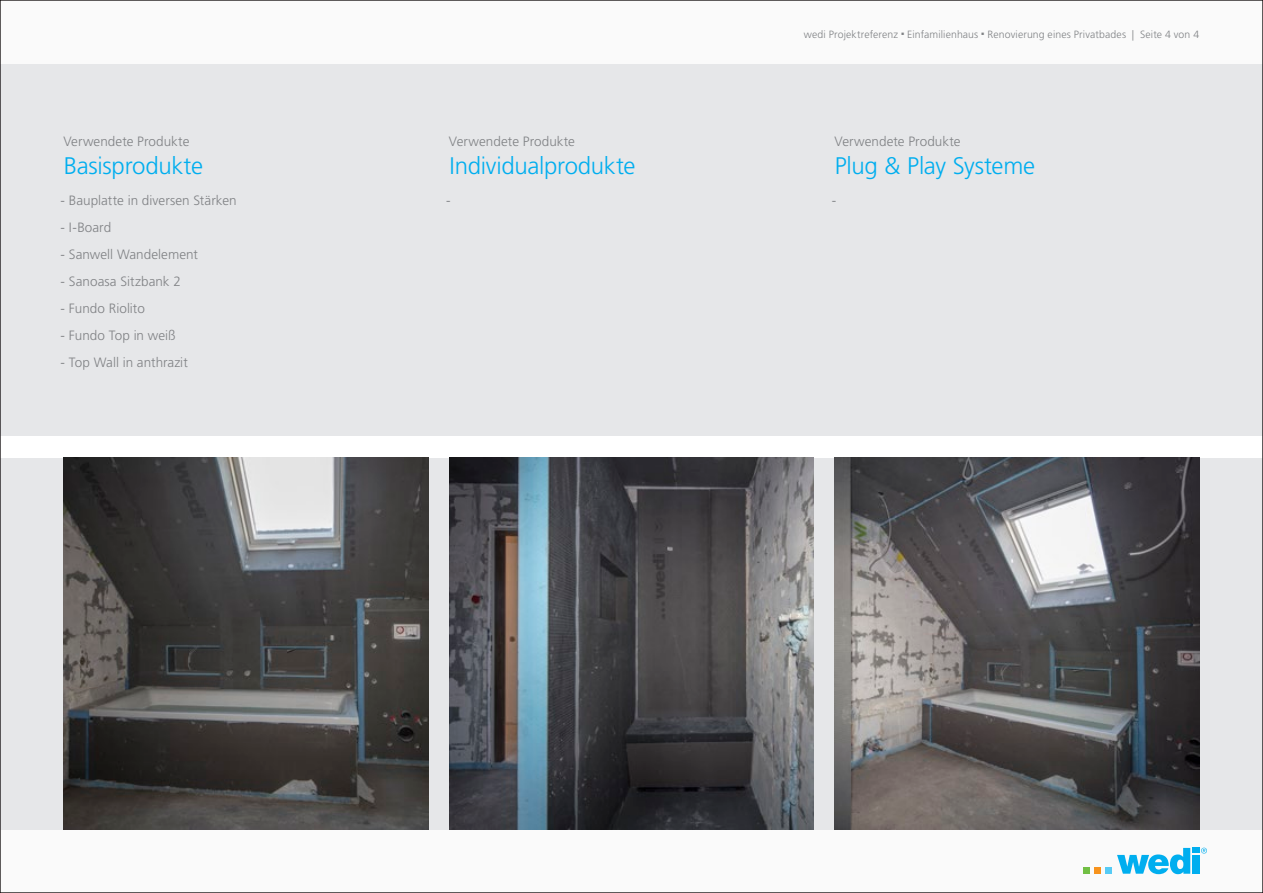
<style>
.page{position:relative;width:1263px;height:893px;background:#fafafa}
.page>*{position:absolute;margin:0;border:0;box-sizing:border-box;transform-origin:0 0}
.t1{font:300 24px "Frutiger LT Std";letter-spacing:-.015em;color:#00aeef}
.t2{font:300 13.5px "Frutiger LT Std";color:#808285}
.t3{font:300 10.5px "Frutiger LT Std";letter-spacing:.01em;color:#808285}
</style>
<div class="page">
<div style="left:1083px;top:867px;width:7px;height:7px;background:#71bf44"></div>
<div style="left:1094px;top:867px;width:7px;height:7px;background:#f7931d"></div>
<div style="left:1105px;top:867px;width:7px;height:7px;background:#56cbf5"></div>
<svg style="left:1117px;top:848px;width:90px;height:26px"></svg>
<div style="left:0;top:64px;width:1263px;height:765px;background:#e6e7e9"></div>
<div style="left:0;top:436px;width:1263px;height:21px;background:#fff"></div>
<img style="left:449px;top:457px;width:365px;height:372px">
<img style="left:64px;top:457px;width:364px;height:372px">
<img style="left:835px;top:457px;width:364px;height:372px">
<p class="t2" style="left:63px;top:134px;width:128px">Verwendete Produkte</p>
<h1 class="t1" style="left:64px;top:152px;width:141px">Basisprodukte</h1>
<p class="t2" style="left:61px;top:193px;width:178px">- Bauplatte in diversen Stärken</p>
<p class="t2" style="left:61px;top:220px;width:52px">- I-Board</p>
<p class="t2" style="left:61px;top:247px;width:139px">- Sanwell Wandelement</p>
<p class="t2" style="left:61px;top:274px;width:122px">- Sanoasa Sitzbank 2</p>
<p class="t2" style="left:61px;top:300px;width:86px">- Fundo Riolito</p>
<p class="t2" style="left:61px;top:327px;width:117px">- Fundo Top in weiß</p>
<p class="t2" style="left:61px;top:354px;width:129px">- Top Wall in anthrazit</p>
<p class="t2" style="left:449px;top:134px;width:128px">Verwendete Produkte</p>
<h1 class="t1" style="left:449px;top:152px;width:188px">Individualprodukte</h1>
<p class="t3" style="left:804px;top:28px;width:397px">wedi Projektreferenz ○ Einfamilienhaus ○ Renovierung eines Privatbades | Seite 4 von 4</p>
<p class="t2" style="left:834px;top:134px;width:128px">Verwendete Produkte</p>
<h1 class="t1" style="left:835px;top:152px;width:202px">Plug &amp; Play Systeme</h1>
<p class="t2" style="left:446px;top:193px;width:6px">-</p>
<p class="t2" style="left:832px;top:193px;width:6px">-</p>
</div>
